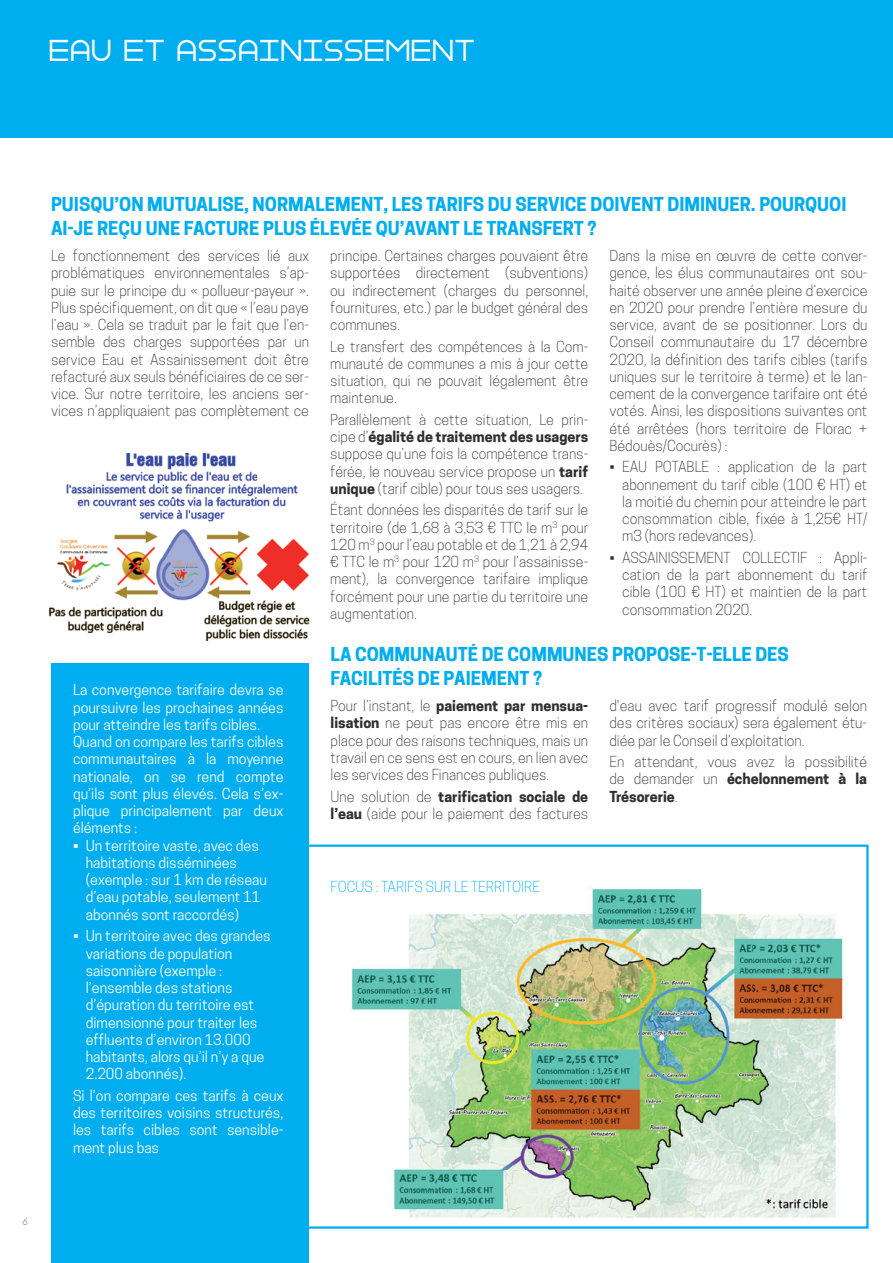
<style>
.page{position:relative;width:893px;height:1263px;background:#fff}
.page>*{position:absolute;margin:0;border:0;box-sizing:border-box;transform-origin:0 0}
.t1{font:900 42px "Gasalt";color:#fff}
.t2{font:700 18px/24px "Cooper Hewitt";color:#00aeef}
.t3{font:300 14.25px/17.2px "Cooper Hewitt";color:#312f30;text-align:justify}
.t4{font:14.25px/17.2px "Cooper Hewitt";color:#fff}
.t5{font:300 14.25px "Cooper Hewitt";color:#00aeef}
.t6{font:14.25px "Gasalt";color:#808285}
.s1{font-weight:700}
</style>
<div class="page">
<div style="left:299px;top:844px;width:570px;height:385px;border:2px solid #00aeef"></div>
<div style="left:52px;top:663px;width:257px;height:600px;background:#00aeef"></div>
<img style="left:351px;top:889px;width:492px;height:329px">
<img style="left:50px;top:453px;width:259px;height:187px">
<div style="left:0;top:0;width:893px;height:137px;background:#00aeef"></div>
<h1 class="t1" style="left:50px;top:31px;width:428px">EAU ET ASSAINISSEMENT</h1>
<p class="t2" style="left:51px;top:193px;width:797px">PUISQU’ON MUTUALISE, NORMALEMENT, LES TARIFS DU SERVICE DOIVENT DIMINUER. POURQUOI<br>AI-JE REÇU UNE FACTURE PLUS ÉLEVÉE QU’AVANT LE TRANSFERT ?</p>
<p class="t3" style="left:51px;top:247px;width:259px">Le fonctionnement des services lié aux problématiques environnementales s’ap&shy;puie sur le principe du « pollueur-payeur ».<br>Plus spécifiquement, on dit que « l’eau paye l’eau ». Cela se traduit par le fait que l’en&shy;semble des charges supportées par un service Eau et Assainissement doit être refacturé aux seuls bénéficiaires de ce ser&shy;vice. Sur notre territoire, les anciens ser&shy;vices n’appliquaient pas complètement ce</p>
<p class="t3" style="left:330px;top:247px;width:259px">principe. Certaines charges pouvaient être supportées directement (subventions) ou indirectement (charges du personnel, fournitures, etc.) par le budget général des communes.</p>
<p class="t3" style="left:609px;top:247px;width:259px">Dans la mise en œuvre de cette conver&shy;gence, les élus communautaires ont sou&shy;haité observer une année pleine d’exercice en 2020 pour prendre l’entière mesure du service, avant de se positionner. Lors du Conseil communautaire du 17 décembre 2020, la définition des tarifs cibles (tarifs uniques sur le territoire à terme) et le lan&shy;cement de la convergence tarifaire ont été votés. Ainsi, les dispositions suivantes ont été arrêtées (hors territoire de Florac + Bédouès/Cocurès) :</p>
<p class="t3" style="left:622px;top:458px;width:247px;text-indent:-13px">• EAU POTABLE : application de la part abonnement du tarif cible (100 € HT) et la moitié du chemin pour atteindre le part consommation cible, fixée à 1,25€ HT/ m3 (hors redevances).</p>
<p class="t3" style="left:622px;top:549px;width:247px;text-indent:-13px">• ASSAINISSEMENT COLLECTIF : Appli&shy;cation de la part abonnement du tarif cible (100 € HT) et maintien de la part consommation 2020.</p>
<p class="t3" style="left:330px;top:338px;width:259px">Le transfert des compétences à la Com&shy;munauté de communes a mis à jour cette situation, qui ne pouvait légalement être maintenue.</p>
<p class="t3" style="left:330px;top:411px;width:259px">Parallèlement à cette situation, Le prin&shy;cipe d’<span class="s1">égalité de traitement des usagers </span>suppose qu’une fois la compétence trans&shy;férée, le nouveau service propose un <span class="s1">tarif unique</span> (tarif cible) pour tous ses usagers.</p>
<p class="t3" style="left:330px;top:501px;width:260px">Étant données les disparités de tarif sur le territoire (de 1,68 à 3,53 € TTC le m<sup>3</sup> pour 120 m<sup>3</sup> pour l’eau potable et de 1,21 à 2,94 € TTC le m<sup>3</sup> pour 120 m<sup>3</sup> pour l’assainisse&shy;ment), la convergence tarifaire implique forcément pour une partie du territoire une augmentation.</p>
<p class="t4" style="left:73px;top:681px;width:212px">La convergence tarifaire devra se poursuivre les prochaines années pour atteindre les tarifs cibles.<br>Quand on compare les tarifs cibles communautaires à la moyenne nationale, on se rend compte qu’ils sont plus élevés. Cela s’ex&shy;plique principalement par deux éléments :</p>
<p class="t4" style="left:86px;top:837px;width:183px;text-indent:-13px">• Un territoire vaste, avec des habitations disséminées (exemple : sur 1 km de réseau d’eau potable, seulement 11 abonnés sont raccordés)</p>
<p class="t4" style="left:86px;top:927px;width:186px;text-indent:-13px">• Un territoire avec des grandes variations de population saisonnière (exemple : l’ensemble des stations d’épuration du territoire est dimensionné pour traiter les effluents d’environ 13.000 habitants, alors qu’il n’y a que<br>2.200 abonnés).</p>
<p class="t4" style="left:73px;top:1087px;width:212px;text-align:justify">Si l’on compare ces tarifs à ceux des territoires voisins structurés, les tarifs cibles sont sensible&shy;ment plus bas</p>
<p class="t2" style="left:331px;top:643px;width:460px">LA COMMUNAUTÉ DE COMMUNES PROPOSE-T-ELLE DES<br>FACILITÉS DE PAIEMENT ?</p>
<p class="t3" style="left:331px;top:697px;width:259px">Pour l’instant, le <span class="s1">paiement par mensua&shy;lisation</span> ne peut pas encore être mis en place pour des raisons techniques, mais un travail en ce sens est en cours, en lien avec les services des Finances publiques.</p>
<p class="t3" style="left:331px;top:788px;width:259px">Une solution de <span class="s1">tarification sociale de l’eau</span> (aide pour le paiement des factures</p>
<p class="t3" style="left:609px;top:697px;width:259px">d'eau avec tarif progressif modulé selon des critères sociaux) sera également étu&shy;diée par le Conseil d’exploitation.</p>
<p class="t3" style="left:609px;top:753px;width:259px">En attendant, vous avez la possibilité de demander un <span class="s1">échelonnement à la Trésorerie</span>.</p>
<p class="t5" style="left:331px;top:878px;width:211px">FOCUS : TARIFS SUR LE TERRITOIRE</p>
<p class="t6" style="left:23px;top:1215px;width:7px">6</p>
</div>
